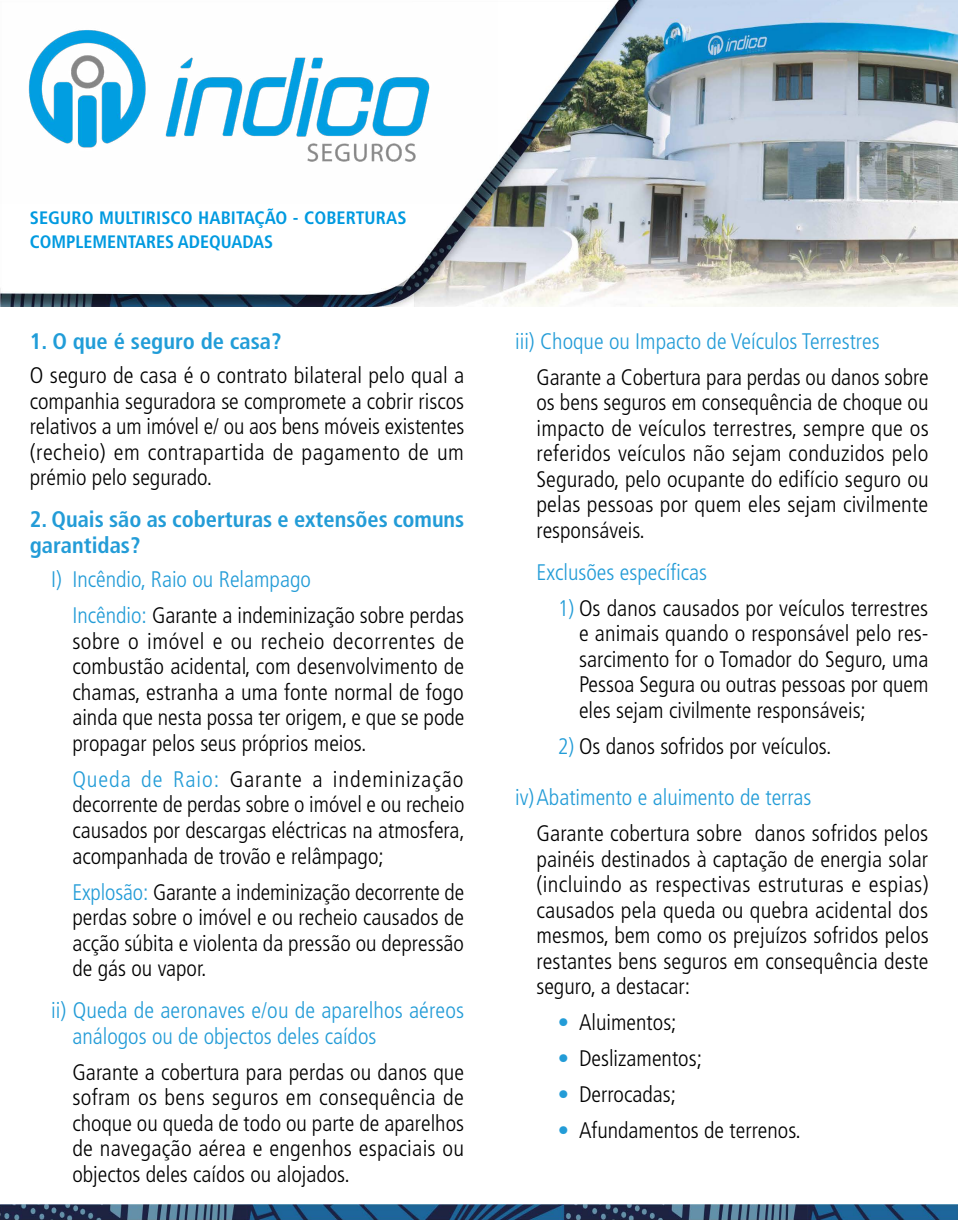
<style>
.page{position:relative;width:958px;height:1221px;background:#fff}
.page>*{position:absolute;margin:0;border:0;box-sizing:border-box;transform-origin:0 0}
.t1{font:300 condensed 22.5px/25.5px "Frutiger LT Pro";color:#000;text-align:justify}
.t2{font:300 condensed 22.5px/36px "Frutiger LT Pro";color:#239cd7}
.t3{font:700 condensed 22.5px/25.5px "Frutiger LT Pro";color:#239cd7}
.t4{font:700 condensed 22.5px "Frutiger LT Pro";color:#219dd8}
.t5{font:700 condensed 18px/24px "Frutiger LT Pro";letter-spacing:.005em;color:#009ae0}
.s1{color:#000}
.s2{color:#239cd7}
</style>
<div class="page">
<img style="left:0;top:0;width:957px;height:306px">
<img style="left:0;top:1204px;width:957px;height:15px">
<img style="left:0;top:0;width:497px;height:203px">
<p class="t5" style="left:30px;top:206px;width:378px">SEGURO MULTIRISCO HABITAÇÃO - COBERTURAS<br>COMPLEMENTARES ADEQUADAS</p>
<p class="t4" style="left:30px;top:327px;width:253px">1. O que é seguro de casa?</p>
<p class="t1" style="left:30px;top:363px;width:436px">O seguro de casa é o contrato bilateral pelo qual a companhia seguradora se compromete a cobrir riscos relativos a um imóvel e/ ou aos bens móveis existentes (recheio) em contrapartida de pagamento de um prémio pelo segurado.</p>
<p class="t3" style="left:30px;top:507px;width:436px">2. Quais são as coberturas e extensões comuns garantidas?</p>
<p class="t2" style="left:72px;top:561px;width:393px;text-indent:-21px">I) Incêndio, Raio ou Relampago<br>Incêndio: <span class="s1">Garante a indeminização sobre perdas</span></p>
<p class="t1" style="left:72px;top:628px;width:393px">sobre o imóvel e ou recheio decorrentes de combustão acidental, com desenvolvimento de chamas, estranha a uma fonte normal de fogo ainda que nesta possa ter origem, e que se pode propagar pelos seus próprios meios.</p>
<p class="t1" style="left:72px;top:766px;width:394px"><span class="s2">Queda de Raio:</span> Garante a indeminização decorrente de perdas sobre o imóvel e ou recheio causados por descargas eléctricas na atmosfera, acompanhada de trovão e relâmpago;</p>
<p class="t1" style="left:72px;top:879px;width:393px"><span class="s2">Explosão:</span> Garante a indeminização decorrente de perdas sobre o imóvel e ou recheio causados de acção súbita e violenta da pressão ou depressão de gás ou vapor.</p>
<p class="t2" style="left:72px;top:997px;width:393px;line-height:25.5px;text-indent:-21px">ii) Queda de aeronaves e/ou de aparelhos aéreos análogos ou de objectos deles caídos</p>
<p class="t1" style="left:72px;top:1059px;width:393px">Garante a cobertura para perdas ou danos que sofram os bens seguros em consequência de choque ou queda de todo ou parte de aparelhos de navegação aérea e engenhos espaciais ou objectos deles caídos ou alojados.</p>
<p class="t2" style="left:515px;top:323px;width:366px">iii) Choque ou Impacto de Veículos Terrestres</p>
<p class="t1" style="left:536px;top:364px;width:393px">Garante a Cobertura para perdas ou danos sobre os bens seguros em consequência de choque ou impacto de veículos terrestres, sempre que os referidos veículos não sejam conduzidos pelo Segurado, pelo ocupante do edifício seguro ou pelas pessoas por quem eles sejam civilmente responsáveis.</p>
<p class="t2" style="left:536px;top:554px;width:172px">Exclusões específicas</p>
<p class="t1" style="left:578px;top:595px;width:351px;text-indent:-21px"><span class="s2">1)</span> Os danos causados por veículos terrestres e animais quando o responsável pelo res&shy;sarcimento for o Tomador do Seguro, uma Pessoa Segura ou outras pessoas por quem eles sejam civilmente responsáveis;</p>
<p class="t1" style="left:557px;top:733px;width:275px"><span class="s2">2)</span> Os danos sofridos por veículos.</p>
<p class="t2" style="left:515px;top:779px;width:297px">iv)Abatimento e aluimento de terras</p>
<p class="t1" style="left:536px;top:820px;width:393px">Garante cobertura sobre danos sofridos pelos painéis destinados à captação de energia solar (incluindo as respectivas estruturas e espias) causados pela queda ou quebra acidental dos mesmos, bem como os prejuízos sofridos pelos restantes bens seguros em consequência deste seguro, a destacar:</p>
<p class="t1" style="left:557px;top:1009px;width:120px"><span class="s2">•</span> Aluimentos;</p>
<p class="t1" style="left:557px;top:1045px;width:146px"><span class="s2">•</span> Deslizamentos;</p>
<p class="t1" style="left:557px;top:1081px;width:120px"><span class="s2">•</span> Derrocadas;</p>
<p class="t1" style="left:557px;top:1117px;width:244px"><span class="s2">•</span> Afundamentos de terrenos.</p>
</div>
